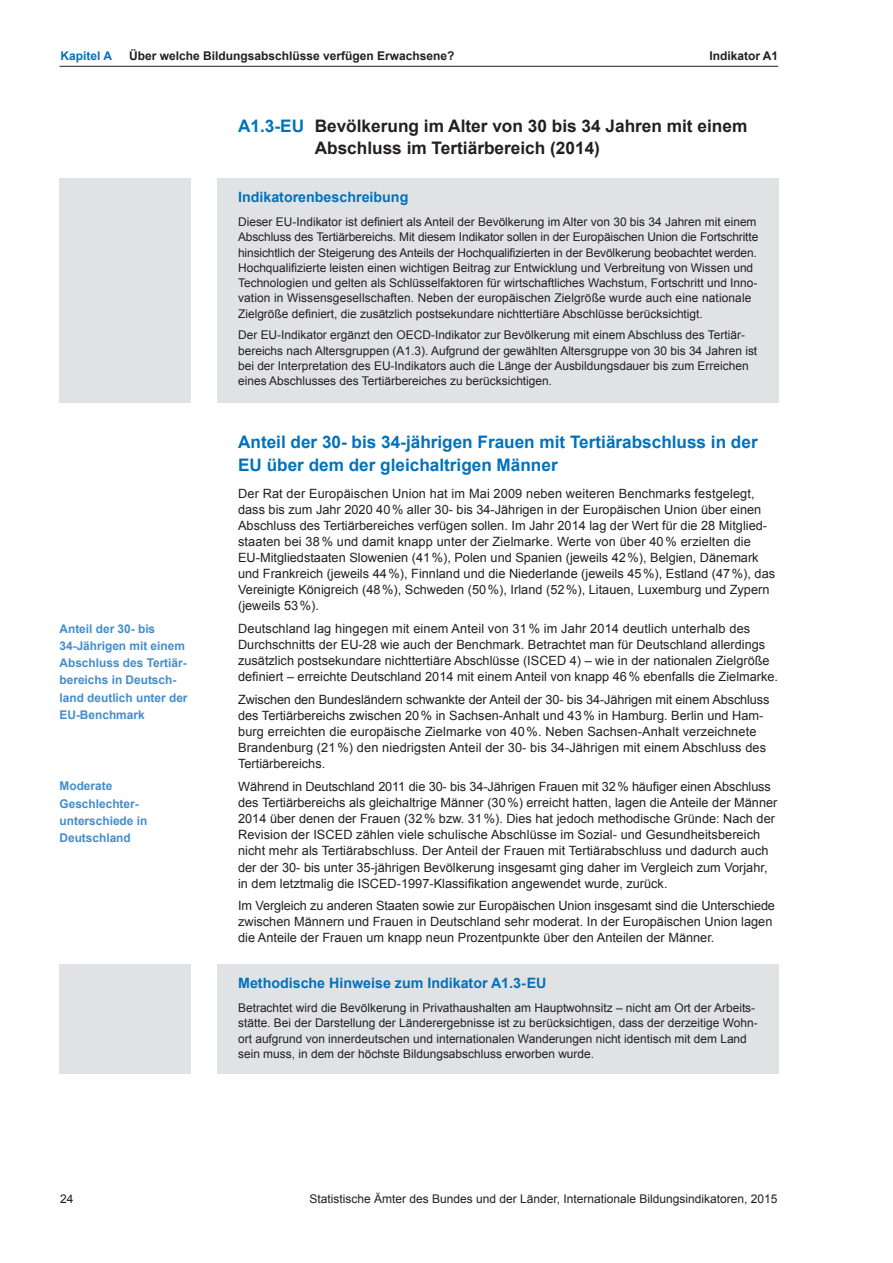
<style>
.page{position:relative;width:893px;height:1263px;background:#fff}
.page>*{position:absolute;margin:0;border:0;box-sizing:border-box;transform-origin:0 0}
.t1{font:700 17.25px/22.5px "Arial";color:#0072bc}
.t2{font:700 17.25px/22.5px "Arial";color:#231f20}
.t3{font:700 14.25px "Arial";color:#0072bc}
.t4{font:12.75px/16.2px "Arial";color:#231f20}
.t5{font:12px/15.3px "Arial";color:#231f20}
.t6{font:700 12px/17.2px "Arial";color:#448dcb}
.t7{font:700 12px "Arial";color:#231f20}
.t8{font:700 12px "Arial";color:#0072bc}
.s1{color:#0072bc}
</style>
<div class="page">
<hr style="left:60px;top:66px;width:718px;height:1px;background:#231f20">
<div style="left:217px;top:964px;width:561px;height:110px;background:#e1e2e4"></div>
<div style="left:60px;top:964px;width:131px;height:110px;background:#e1e2e4"></div>
<div style="left:217px;top:179px;width:561px;height:224px;background:#e1e2e4"></div>
<div style="left:60px;top:179px;width:131px;height:224px;background:#e1e2e4"></div>
<p class="t8" style="left:60px;top:48px;width:53px">Kapitel A</p>
<p class="t7" style="left:129px;top:48px;width:327px">Über welche Bildungsabschlüsse verfügen Erwachsene?</p>
<p class="t7" style="left:709px;top:48px;width:70px">Indikator A1</p>
<p class="t6" style="left:60px;top:620px;width:130px">Anteil der 30- bis<br>34-Jährigen mit einem<br>Abschluss des Tertiär&shy;bereichs in Deutsch&shy;land deutlich unter der<br>EU-Benchmark</p>
<p class="t6" style="left:60px;top:778px;width:89px">Moderate<br>Geschlechter&shy;unterschiede in<br>Deutschland</p>
<h1 class="t2" style="left:315px;top:115px;width:434px;text-indent:-77px"><span class="s1">A1.3-EU</span> Bevölkerung im Alter von 30 bis 34 Jahren mit einem<br>Abschluss im Tertiärbereich (2014)</h1>
<p class="t3" style="left:238px;top:188px;width:172px">Indikatorenbeschreibung</p>
<p class="t5" style="left:238px;top:214px;width:522px">Dieser EU-Indikator ist definiert als Anteil der Bevölkerung im Alter von 30 bis 34 Jahren mit einem Abschluss des Tertiärbereichs. Mit diesem Indikator sollen in der Europäischen Union die Fortschritte hinsichtlich der Steigerung des Anteils der Hochqualifizierten in der Bevölkerung beobachtet werden.<br>Hochqualifizierte leisten einen wichtigen Beitrag zur Entwicklung und Verbreitung von Wissen und Technologien und gelten als Schlüsselfaktoren für wirtschaftliches Wachstum, Fortschritt und Inno&shy;vation in Wissensgesellschaften. Neben der europäischen Zielgröße wurde auch eine nationale Zielgröße definiert, die zusätzlich postsekundare nichttertiäre Abschlüsse berücksichtigt.</p>
<p class="t5" style="left:238px;top:328px;width:521px">Der EU-Indikator ergänzt den OECD-Indikator zur Bevölkerung mit einem Abschluss des Tertiär&shy;bereichs nach Altersgruppen (A1.3). Aufgrund der gewählten Altersgruppe von 30 bis 34 Jahren ist bei der Interpretation des EU-Indikators auch die Länge der Ausbildungsdauer bis zum Erreichen eines Abschlusses des Tertiärbereiches zu berücksichtigen.</p>
<h1 class="t1" style="left:238px;top:431px;width:521px">Anteil der 30- bis 34-jährigen Frauen mit Tertiärabschluss in der<br>EU über dem der gleichaltrigen Männer</h1>
<p class="t4" style="left:238px;top:485px;width:539px">Der Rat der Europäischen Union hat im Mai 2009 neben weiteren Benchmarks festgelegt, dass bis zum Jahr 2020 40% aller 30- bis 34-Jährigen in der Europäischen Union über einen Abschluss des Tertiärbereiches verfügen sollen. Im Jahr 2014 lag der Wert für die 28 Mitglied&shy;staaten bei 38% und damit knapp unter der Zielmarke. Werte von über 40% erzielten die EU-Mitgliedstaaten Slowenien (41%), Polen und Spanien (jeweils 42%), Belgien, Dänemark und Frankreich (jeweils 44%), Finnland und die Niederlande (jeweils 45%), Estland (47%), das Vereinigte Königreich (48%), Schweden (50%), Irland (52%), Litauen, Luxemburg und Zypern (jeweils 53%).</p>
<p class="t4" style="left:238px;top:620px;width:541px">Deutschland lag hingegen mit einem Anteil von 31 % im Jahr 2014 deutlich unterhalb des Durchschnitts der EU-28 wie auch der Benchmark. Betrachtet man für Deutschland allerdings zusätzlich postsekundare nichttertiäre Abschlüsse (ISCED 4) – wie in der nationalen Zielgröße definiert – erreichte Deutschland 2014 mit einem Anteil von knapp 46% ebenfalls die Zielmarke.</p>
<p class="t4" style="left:238px;top:691px;width:533px">Zwischen den Bundesländern schwankte der Anteil der 30- bis 34-Jährigen mit einem Abschluss des Tertiärbereichs zwischen 20% in Sachsen-Anhalt und 43% in Hamburg. Berlin und Ham&shy;burg erreichten die europäische Zielmarke von 40%. Neben Sachsen-Anhalt verzeichnete Brandenburg (21%) den niedrigsten Anteil der 30- bis 34-Jährigen mit einem Abschluss des Tertiärbereichs.</p>
<p class="t4" style="left:238px;top:778px;width:541px">Während in Deutschland 2011 die 30- bis 34-Jährigen Frauen mit 32% häufiger einen Abschluss des Tertiärbereichs als gleichaltrige Männer (30%) erreicht hatten, lagen die Anteile der Männer 2014 über denen der Frauen (32% bzw. 31%). Dies hat jedoch methodische Gründe: Nach der Revision der ISCED zählen viele schulische Abschlüsse im Sozial- und Gesundheitsbereich nicht mehr als Tertiärabschluss. Der Anteil der Frauen mit Tertiärabschluss und dadurch auch der der 30- bis unter 35-jährigen Bevölkerung insgesamt ging daher im Vergleich zum Vorjahr, in dem letztmalig die ISCED-1997-Klassifikation angewendet wurde, zurück.</p>
<p class="t4" style="left:238px;top:898px;width:538px">Im Vergleich zu anderen Staaten sowie zur Europäischen Union insgesamt sind die Unterschiede zwischen Männern und Frauen in Deutschland sehr moderat. In der Europäischen Union lagen die Anteile der Frauen um knapp neun Prozentpunkte über den Anteilen der Männer.</p>
<p class="t3" style="left:238px;top:974px;width:310px">Methodische Hinweise zum Indikator A1.3-EU</p>
<p class="t5" style="left:238px;top:1000px;width:521px">Betrachtet wird die Bevölkerung in Privathaushalten am Hauptwohnsitz – nicht am Ort der Arbeits&shy;stätte. Bei der Darstellung der Länderergebnisse ist zu berücksichtigen, dass der derzeitige Wohn&shy;ort aufgrund von innerdeutschen und internationalen Wanderungen nicht identisch mit dem Land sein muss, in dem der höchste Bildungsabschluss erworben wurde.</p>
<p class="t5" style="left:60px;top:1191px;width:15px">24</p>
<p class="t5" style="left:309px;top:1191px;width:470px">Statistische Ämter des Bundes und der Länder, Internationale Bildungsindikatoren, 2015</p>
</div>
